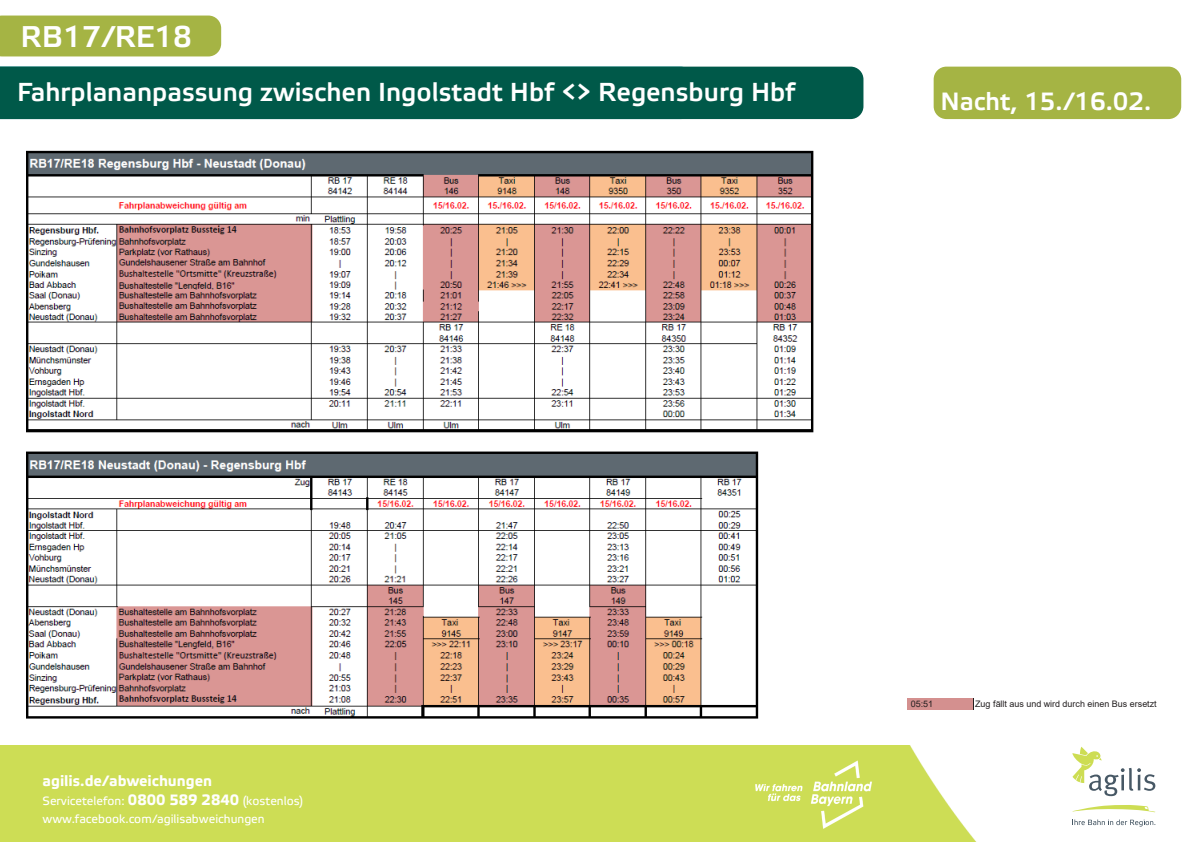
<style>
.page{position:relative;width:1191px;height:842px;background:#fff}
.page>*{position:absolute;margin:0;border:0;box-sizing:border-box;transform-origin:0 0}
.Fahrplan_Zeit_Monosp{font:500 30px "Etelka";color:#fff}
.Fahrplan_Zeit_Monosp-2{font:500 26px "Etelka";color:#fff}
.Fahrplan_Zeit_Monosp-3{font:500 25px "Etelka";color:#fff}
.t1{font:700 15px "Etelka Text";color:#fff}
.t2{font:12px/18px "Etelka Text";color:#fff}
.t3{font:9px "Arial";color:#231f20}
.s1{font-weight:700;font-size:15px}
</style>
<div class="page">
<div style="left:933px;top:67px;width:248px;height:52px;background:#a5b444;border-radius:13px"></div>
<div style="left:0;top:67px;width:863px;height:52px;background:#005949"></div>
<img style="left:0;top:745px;width:1156px;height:97px">
<img style="left:746px;top:747px;width:135px;height:95px">
<svg style="left:1072px;top:819px;width:83px;height:7px"></svg>
<svg style="left:1072px;top:747px;width:83px;height:49px"></svg>
<svg style="left:1072px;top:805px;width:83px;height:7px"></svg>
<div style="left:0;top:16px;width:221px;height:40px;background:#a5b444"></div>
<div style="left:870px;top:698px;width:103px;height:11px;background:#d4908f"></div>
<img style="left:26px;top:150px;width:881px;height:569px">
<p class="Fahrplan_Zeit_Monosp" style="left:21px;top:19px;width:173px">RB17/RE18</p>
<p class="Fahrplan_Zeit_Monosp" style="left:62px;top:19px;width:39px">26</p>
<p class="Fahrplan_Zeit_Monosp-2" style="left:17px;top:77px;width:780px">Fahrplananpassung zwischen Ingolstadt Hbf &lt;&gt; Regensburg Hbf</p>
<p class="Fahrplan_Zeit_Monosp" style="left:19px;top:76px;width:653px">Fahrplananpassung zwischen Ebern - Bamberg</p>
<p class="Fahrplan_Zeit_Monosp-3" style="left:940px;top:87px;width:212px">Nacht, 15./16.02.</p>
<p class="t1" style="left:34px;top:772px;width:171px">agil s.de/abweichungen</p>
<p class="t2" style="left:34px;top:792px;width:262px">Servicetel fon: <span class="s1">080 589 2840</span> (kostenlos) wwww.facebook.com/agilisabweichungen</p>
<p class="t1" style="left:43px;top:772px;width:171px">agilis.de/abweichungen</p>
<p class="t2" style="left:43px;top:792px;width:262px">Servicetelefon: <span class="s1">0800 589 2840</span> (kostenlos)</p>
<p class="t2" style="left:63px;top:810px;width:194px">.facebook.com/agilisabweichungen</p>
<p class="t3" style="left:910px;top:698px;width:24px">05:51</p>
<p class="t3" style="left:975px;top:697px;width:183px">Zug fällt aus und wird durch einen Bus ersetzt</p>
</div>
